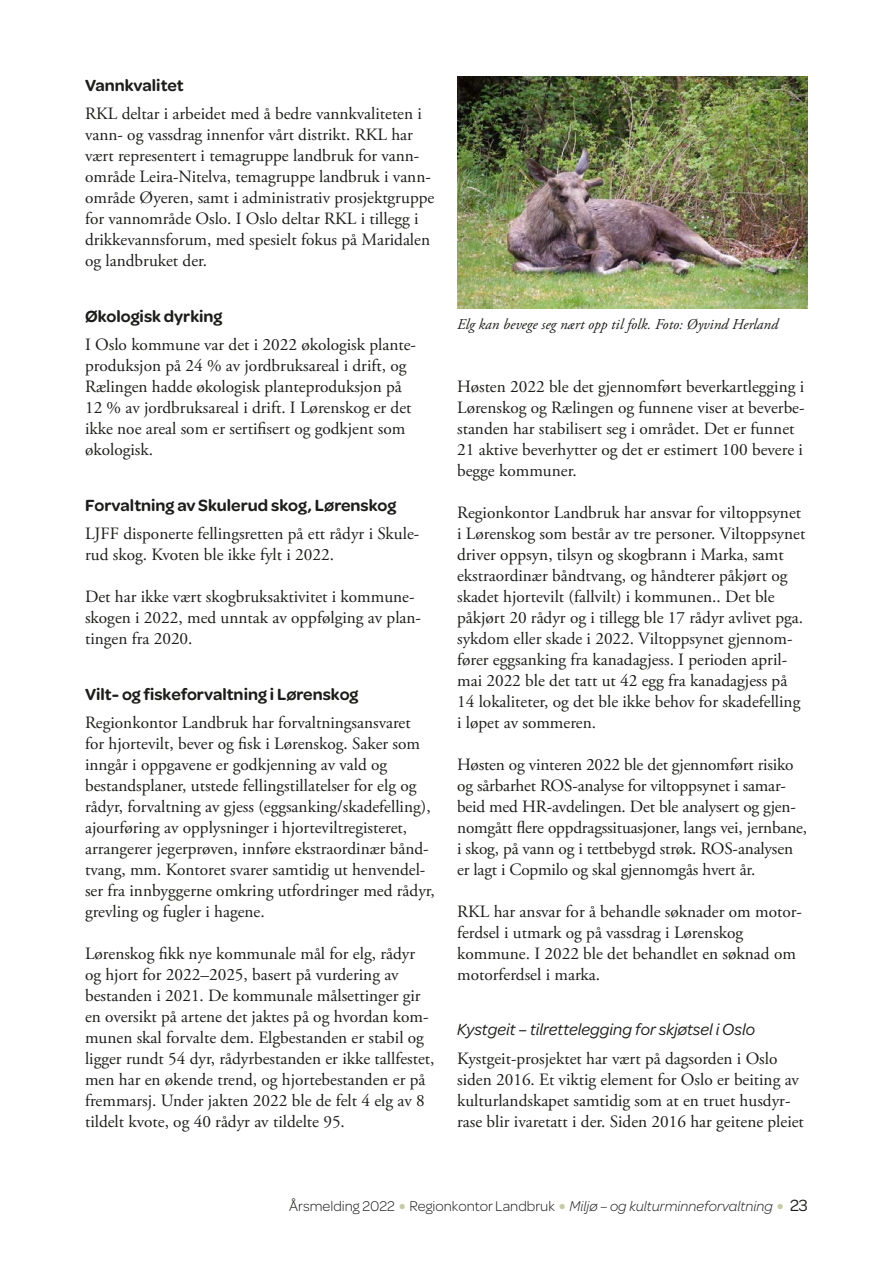
<style>
.page{position:relative;width:893px;height:1263px;background:#fff}
.page>*{position:absolute;margin:0;border:0;box-sizing:border-box;transform-origin:0 0}
.t1{font:17.25px/21px "Adobe Garamond Pro";color:#1d1d1b}
.t2{font:600 17.25px "Omnes";color:#1d1d1b}
.t3{font:italic 17.25px "Omnes";color:#1d1d1b}
.t4{font:300 15px "Omnes";color:#1d1d1b}
.t5{font:italic 15px "Adobe Garamond Pro";color:#1d1d1b}
.s1{font-size:30px;color:#c6cba4}
.s2{font-style:italic}
.s3{font-weight:400;font-size:17.25px}
</style>
<div class="page">
<img style="left:457px;top:77px;width:351px;height:231px">
<p class="t2" style="left:85px;top:73px;width:100px">Vannkvalitet</p>
<p class="t1" style="left:85px;top:104px;width:351px">RKL deltar i arbeidet med å bedre vannkvaliteten i vann- og vassdrag innenfor vårt distrikt. RKL har vært representert i temagruppe landbruk for vann&shy;område Leira-Nitelva, temagruppe landbruk i vann&shy;område Øyeren, samt i administrativ prosjektgruppe for vannområde Oslo. I Oslo deltar RKL i tillegg i drikkevannsforum, med spesielt fokus på Maridalen og landbruket der.</p>
<p class="t2" style="left:85px;top:304px;width:139px">Økologisk dyrking</p>
<p class="t1" style="left:85px;top:335px;width:333px">I Oslo kommune var det i 2022 økologisk plante&shy;produksjon på 24 % av jordbruksareal i drift, og Rælingen hadde økologisk planteproduksjon på 12 % av jordbruksareal i drift. I Lørenskog er det ikke noe areal som er sertifisert og godkjent som økologisk.</p>
<p class="t2" style="left:85px;top:493px;width:313px">Forvaltning av Skulerud skog, Lørenskog</p>
<p class="t1" style="left:85px;top:524px;width:336px">LJFF disponerte fellingsretten på ett rådyr i Skule&shy;rud skog. Kvoten ble ikke fylt i 2022.</p>
<p class="t1" style="left:85px;top:587px;width:338px">Det har ikke vært skogbruksaktivitet i kommune&shy;skogen i 2022, med unntak av oppfølging av plan&shy;tingen fra 2020.</p>
<p class="t2" style="left:85px;top:682px;width:275px">Vilt- og fiskeforvaltning i Lørenskog</p>
<p class="t1" style="left:85px;top:713px;width:351px">Regionkontor Landbruk har forvaltningsansvaret<br>for hjortevilt, bever og fisk i Lørenskog. Saker som inngår i oppgavene er godkjenning av vald og bestandsplaner, utstede fellingstillatelser for elg og rådyr, forvaltning av gjess (eggsanking/skadefelling), ajourføring av opplysninger i hjorteviltregisteret, arrangerer jegerprøven, innføre ekstraordinær bånd&shy;tvang, mm. Kontoret svarer samtidig ut henvendel&shy;ser fra innbyggerne omkring utfordringer med rådyr, grevling og fugler i hagene.</p>
<p class="t1" style="left:85px;top:944px;width:351px">Lørenskog fikk nye kommunale mål for elg, rådyr og hjort for 2022–2025, basert på vurdering av bestanden i 2021. De kommunale målsettinger gir en oversikt på artene det jaktes på og hvordan kom&shy;munen skal forvalte dem. Elgbestanden er stabil og ligger rundt 54 dyr, rådyrbestanden er ikke tallfestet, men har en økende trend, og hjortebestanden er på fremmarsj. Under jakten 2022 ble de felt 4 elg av 8 tildelt kvote, og 40 rådyr av tildelte 95.</p>
<p class="t5" style="left:457px;top:315px;width:323px">Elg kan bevege seg nært opp til folk. Foto: Øyvind Herland</p>
<p class="t1" style="left:457px;top:377px;width:349px">Høsten 2022 ble det gjennomført beverkartlegging i Lørenskog og Rælingen og funnene viser at beverbe&shy;standen har stabilisert seg i området. Det er funnet 21 aktive beverhytter og det er estimert 100 bevere i begge kommuner.</p>
<p class="t1" style="left:457px;top:503px;width:350px">Regionkontor Landbruk har ansvar for viltoppsynet i Lørenskog som består av tre personer. Viltoppsynet driver oppsyn, tilsyn og skogbrann i Marka, samt ekstraordinær båndtvang, og håndterer påkjørt og skadet hjortevilt (fallvilt) i kommunen.. Det ble påkjørt 20 rådyr og i tillegg ble 17 rådyr avlivet pga. sykdom eller skade i 2022. Viltoppsynet gjennom&shy;fører eggsanking fra kanadagjess. I perioden april&shy;mai 2022 ble det tatt ut 42 egg fra kanadagjess på 14 lokaliteter, og det ble ikke behov for skadefelling i løpet av sommeren.</p>
<p class="t1" style="left:457px;top:755px;width:352px">Høsten og vinteren 2022 ble det gjennomført risiko og sårbarhet ROS-analyse for viltoppsynet i samar&shy;beid med HR-avdelingen. Det ble analysert og gjen&shy;nomgått flere oppdragssituasjoner, langs vei, jernbane, i skog, på vann og i tettbebygd strøk. ROS-analysen er lagt i Copmilo og skal gjennomgås hvert år.</p>
<p class="t1" style="left:457px;top:901px;width:346px">RKL har ansvar for å behandle søknader om motor&shy;ferdsel i utmark og på vassdrag i Lørenskog kommune. I 2022 ble det behandlet en søknad om motorferdsel i marka.</p>
<p class="t3" style="left:457px;top:1018px;width:300px">Kystgeit – tilrettelegging for skjøtsel i Oslo</p>
<p class="t1" style="left:457px;top:1048px;width:348px">Kystgeit-prosjektet har vært på dagsorden i Oslo siden 2016. Et viktig element for Oslo er beiting av kulturlandskapet samtidig som at en truet husdyr&shy;rase blir ivaretatt i der. Siden 2016 har geitene pleiet</p>
<p class="t4" style="left:289px;top:1196px;width:520px">Årsmelding 2022 <span class="s1">•</span> Regionkontor Landbruk <span class="s1">•</span> <span class="s2">Miljø – og kulturminneforvaltning</span> <span class="s1">•</span> <span class="s3">23</span></p>
</div>
